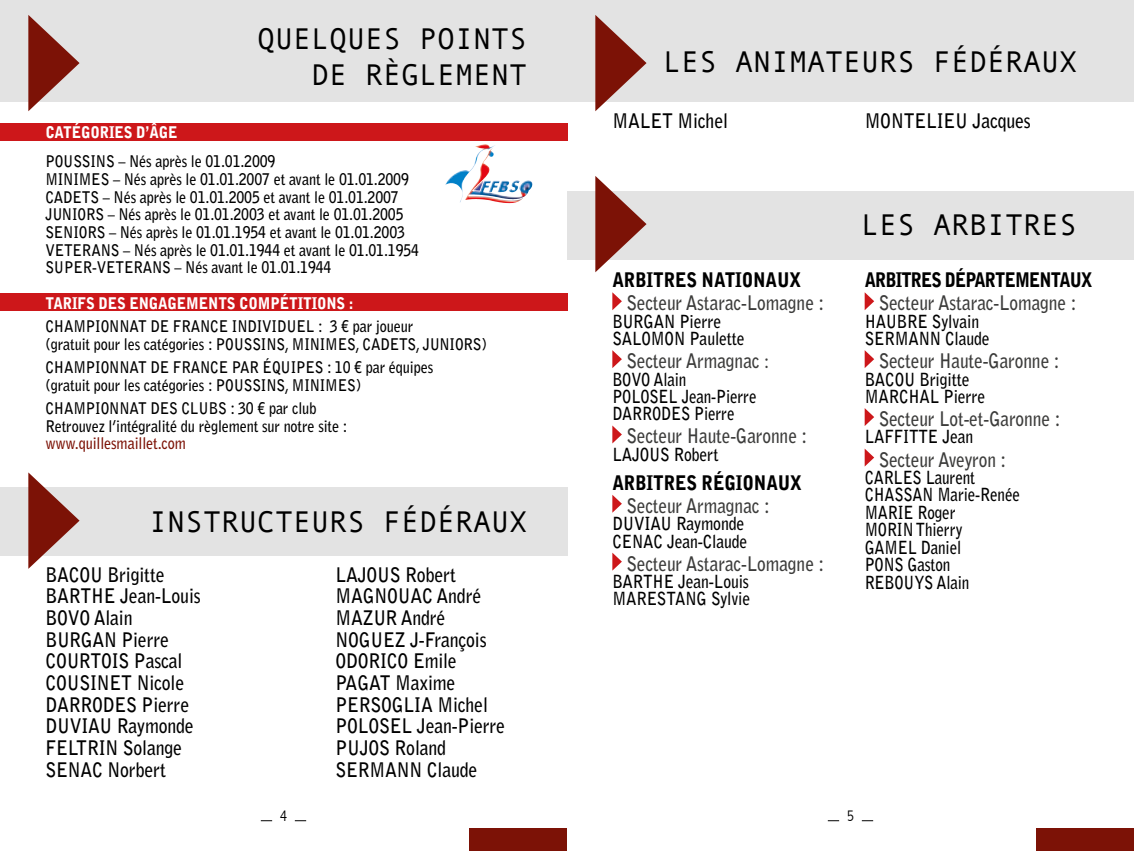
<style>
.page{position:relative;width:1134px;height:851px;background:#fff}
.page>*{position:absolute;margin:0;border:0;box-sizing:border-box;transform-origin:0 0}
.t1{font:30px/36px "Andale Mono";color:#000;text-align:right}
.t2{font:700 20px "Bell Gothic Std";letter-spacing:-.01em;color:#000;scale:.89 1}
.t3{font:700 20px "Bell Gothic Std";letter-spacing:-.01em;color:#3c3c3b;scale:.87 1}
.t4{font:900 20px "Bell Gothic Std";letter-spacing:-.01em;color:#000;scale:.87 1}
.t5{font:900 20px "Bell Gothic Std";letter-spacing:-.05em;color:#000;scale:.84 1}
.t6{font:700 18px/17.4px "Bell Gothic Std";letter-spacing:-.01em;color:#000;scale:.87 1}
.t7{font:700 18px/17.4px "Bell Gothic Std";letter-spacing:-.01em;color:#000;scale:.84 1}
.t8{font:700 18px/17.4px "Bell Gothic Std";letter-spacing:-.01em;color:#000;scale:.88 1}
.t9{font:700 16px/17.6px "Bell Gothic Std";letter-spacing:-.01em;color:#000;scale:.89 1}
.t10{font:900 16px "Bell Gothic Std";letter-spacing:-.01em;color:#fff;scale:.89 1}
.t11{font:700 16px "Bell Gothic Std";letter-spacing:-.01em;color:#7c1206;scale:.89 1}
.t12{font:300 condensed 16px "Abadi";color:#000}
.s1{font-size:18px}
</style>
<div class="page">
<div style="left:567px;top:0;width:567px;height:102px;background:#e3e3e3"></div>
<div style="left:1036px;top:828px;width:98px;height:22px;background:#7c1206"></div>
<svg style="left:595px;top:15px;width:51px;height:96px"></svg>
<div style="left:0;top:0;width:567px;height:102px;background:#e3e3e3"></div>
<div style="left:469px;top:828px;width:98px;height:22px;background:#7c1206"></div>
<svg style="left:28px;top:15px;width:52px;height:96px"></svg>
<div style="left:0;top:293px;width:567px;height:17px;background:#cd171a"></div>
<div style="left:0;top:123px;width:567px;height:17px;background:#cd171a"></div>
<div style="left:0;top:487px;width:567px;height:68px;background:#e3e3e3"></div>
<img style="left:461px;top:144px;width:23px;height:27px">
<svg style="left:28px;top:472px;width:52px;height:96px"></svg>
<div style="left:567px;top:192px;width:567px;height:68px;background:#e3e3e3"></div>
<svg style="left:595px;top:176px;width:51px;height:96px"></svg>
<svg style="left:612px;top:292px;width:10px;height:18px"></svg>
<svg style="left:612px;top:350px;width:10px;height:18px"></svg>
<svg style="left:612px;top:425px;width:10px;height:18px"></svg>
<svg style="left:612px;top:495px;width:10px;height:17px"></svg>
<svg style="left:612px;top:552px;width:10px;height:18px"></svg>
<svg style="left:865px;top:292px;width:9px;height:18px"></svg>
<svg style="left:865px;top:350px;width:9px;height:18px"></svg>
<svg style="left:865px;top:408px;width:9px;height:18px"></svg>
<svg style="left:865px;top:449px;width:9px;height:17px"></svg>
<h1 class="t1" style="left:257px;top:20px;width:271px">QUELQUES POINTS<br>DE RÈGLEMENT</h1>
<p class="t10" style="left:45px;top:123px;width:150px">CATÉGORIES D’ÂGE</p>
<p class="t9" style="left:45px;top:153px;width:421px">POUSSINS – Nés après le 01.01.2009<br>MINIMES – Nés après le 01.01.2007 et avant le 01.01.2009<br>CADETS – Nés après le 01.01.2005 et avant le 01.01.2007<br>JUNIORS – Nés après le 01.01.2003 et avant le 01.01.2005<br>SENIORS – Nés après le 01.01.1954 et avant le 01.01.2003<br>VETERANS – Nés après le 01.01.1944 et avant le 01.01.1954<br>SUPER-VETERANS – Nés avant le 01.01.1944</p>
<p class="t10" style="left:45px;top:293px;width:348px">TARIFS DES ENGAGEMENTS COMPÉTITIONS :</p>
<p class="t9" style="left:45px;top:317px;width:498px">CHAMPIONNAT DE FRANCE INDIVIDUEL : 3 € par joueur<br>(gratuit pour les catégories : POUSSINS, MINIMES, CADETS, JUNIORS)</p>
<p class="t9" style="left:45px;top:358px;width:437px">CHAMPIONNAT DE FRANCE PAR ÉQUIPES : 10 € par équipes (gratuit pour les catégories : POUSSINS, MINIMES)</p>
<p class="t9" style="left:45px;top:399px;width:341px">CHAMPIONNAT DES CLUBS : 30 € par club<br>Retrouvez l’intégralité du règlement sur notre site :</p>
<p class="t11" style="left:45px;top:434px;width:159px">www.quillesmaillet.com</p>
<h1 class="t1" style="left:149px;top:502px;width:380px">INSTRUCTEURS FÉDÉRAUX</h1>
<p class="t2" style="left:45px;top:562px;width:136px">BACOU Brigitte</p>
<p class="t2" style="left:335px;top:562px;width:137px">LAJOUS Robert</p>
<p class="t2" style="left:45px;top:584px;width:176px">BARTHE Jean-Louis</p>
<p class="t2" style="left:335px;top:584px;width:165px">MAGNOUAC André</p>
<p class="t2" style="left:45px;top:605px;width:100px">BOVO Alain</p>
<p class="t2" style="left:335px;top:605px;width:125px">MAZUR André</p>
<p class="t2" style="left:45px;top:627px;width:140px">BURGAN Pierre</p>
<p class="t2" style="left:335px;top:627px;width:171px">NOGUEZ J-François</p>
<p class="t2" style="left:45px;top:649px;width:156px">COURTOIS Pascal</p>
<p class="t2" style="left:335px;top:649px;width:138px">ODORICO Emile</p>
<p class="t2" style="left:45px;top:670px;width:158px">COUSINET Nicole</p>
<p class="t2" style="left:335px;top:670px;width:136px">PAGAT Maxime</p>
<p class="t2" style="left:45px;top:692px;width:163px">DARRODES Pierre</p>
<p class="t2" style="left:335px;top:692px;width:173px">PERSOGLIA Michel</p>
<p class="t2" style="left:45px;top:714px;width:168px">DUVIAU Raymonde</p>
<p class="t2" style="left:335px;top:714px;width:192px">POLOSEL Jean-Pierre</p>
<p class="t2" style="left:45px;top:735px;width:155px">FELTRIN Solange</p>
<p class="t2" style="left:335px;top:735px;width:126px">PUJOS Roland</p>
<p class="t2" style="left:45px;top:757px;width:137px">SENAC Norbert</p>
<p class="t2" style="left:335px;top:757px;width:161px">SERMANN Claude</p>
<h1 class="t1" style="left:663px;top:42px;width:416px">LES ANIMATEURS FÉDÉRAUX</h1>
<p class="t2" style="left:612px;top:109px;width:131px">MALET Michel</p>
<p class="t2" style="left:865px;top:109px;width:188px">MONTELIEU Jacques</p>
<p class="t4" style="left:612px;top:268px;width:218px">ARBITRES NATIONAUX</p>
<p class="t3" style="left:626px;top:291px;width:229px">Secteur Astarac-Lomagne :</p>
<p class="t6" style="left:612px;top:312px;width:154px">BURGAN Pierre<br>SALOMON Paulette</p>
<p class="t3" style="left:626px;top:349px;width:166px">Secteur Armagnac <span class="s1">:</span></p>
<p class="t7" style="left:612px;top:370px;width:173px">BOVO Alain<br>POLOSEL Jean-Pierre<br>DARRODES Pierre</p>
<p class="t3" style="left:626px;top:424px;width:210px">Secteur Haute-Garonne :</p>
<p class="t6" style="left:612px;top:445px;width:124px">LAJOUS Robert</p>
<p class="t4" style="left:612px;top:470px;width:219px">ARBITRES RÉGIONAUX</p>
<p class="t3" style="left:626px;top:493px;width:166px">Secteur Armagnac :</p>
<p class="t8" style="left:612px;top:515px;width:155px">DUVIAU Raymonde<br>CENAC Jean-Claude</p>
<p class="t3" style="left:626px;top:551px;width:229px">Secteur Astarac-Lomagne :</p>
<p class="t6" style="left:612px;top:573px;width:160px">BARTHE Jean-Louis<br>MARESTANG Sylvie</p>
<h1 class="t1" style="left:861px;top:205px;width:217px">LES ARBITRES</h1>
<p class="t5" style="left:865px;top:268px;width:273px">ARBITRES DÉPARTEMENTAUX</p>
<p class="t3" style="left:879px;top:291px;width:229px">Secteur Astarac-Lomagne :</p>
<p class="t6" style="left:865px;top:312px;width:145px">HAUBRE Sylvain<br>SERMANN Claude</p>
<p class="t3" style="left:879px;top:349px;width:210px">Secteur Haute-Garonne :</p>
<p class="t6" style="left:865px;top:370px;width:140px">BACOU Brigitte<br>MARCHAL Pierre</p>
<p class="t3" style="left:879px;top:406px;width:210px">Secteur Lot-et-Garonne :</p>
<p class="t6" style="left:865px;top:428px;width:126px">LAFFITTE Jean</p>
<p class="t3" style="left:879px;top:447px;width:148px">Secteur Aveyron :</p>
<p class="t7" style="left:865px;top:469px;width:187px">CARLES Laurent<br>CHASSAN Marie-Renée<br>MARIE Roger<br>MORIN Thierry<br>GAMEL Daniel<br>PONS Gaston<br>REBOUYS Alain</p>
<p class="t12" style="left:280px;top:806px;width:9px">4</p>
<p class="t12" style="left:847px;top:806px;width:9px">5</p>
</div>
